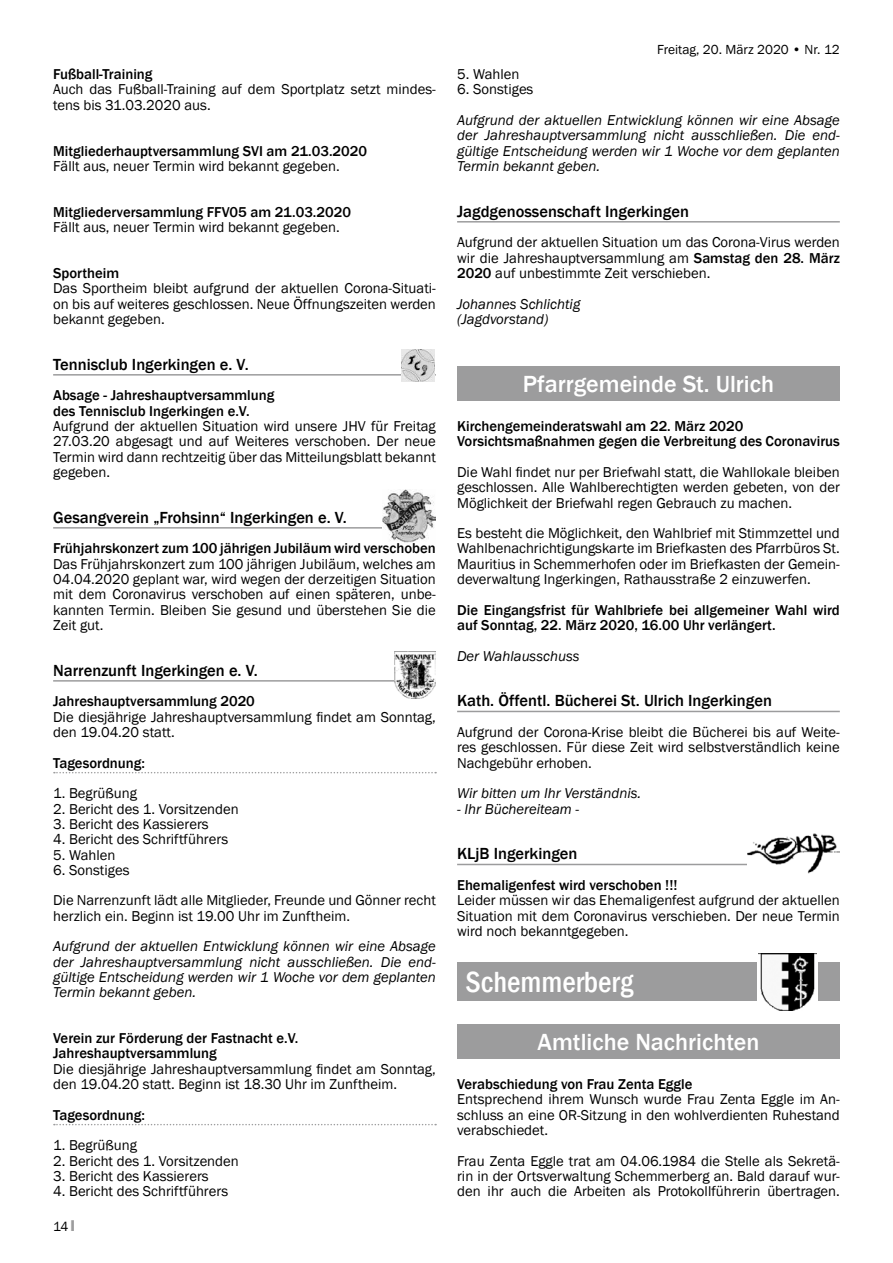
<style>
.page{position:relative;width:893px;height:1263px;background:#fff}
.page>*{position:absolute;margin:0;border:0;box-sizing:border-box;transform-origin:0 0}
.t1{font:500 condensed 30px "Franklin Gothic";color:#fff}
.t2{font:500 24px "Franklin Gothic";color:#fff}
.t3{font:500 16.5px "Franklin Gothic";color:#000}
.t4{font:14.7px/15.3px "Franklin Gothic";color:#000;text-align:justify}
.t5{font:500 14.7px/15.3px "Franklin Gothic";color:#000}
.t6{font:italic 14.7px/15.3px "Franklin Gothic";color:#000;text-align:justify}
.t7{font:13.5px "Franklin Gothic";color:#000}
.s1{font-family:"Impact";color:#9c9c9d}
.s2{font-weight:500}
</style>
<div class="page">
<hr style="left:457px;top:221px;width:383px;height:2px;background:#9c9c9d">
<hr style="left:457px;top:711px;width:383px;height:1px;background:#9c9c9d">
<hr style="left:457px;top:864px;width:383px;height:1px;background:#9c9c9d">
<div style="left:457px;top:366px;width:383px;height:34px;background:#9c9c9d"></div>
<img style="left:748px;top:834px;width:92px;height:40px">
<div style="left:457px;top:963px;width:383px;height:38px;background:#9c9c9d"></div>
<div style="left:757px;top:950px;width:61px;height:62px;background:#fff"></div>
<img style="left:759px;top:953px;width:57px;height:58px">
<div style="left:457px;top:1024px;width:383px;height:34px;background:#9c9c9d"></div>
<hr style="left:53px;top:374px;width:383px;height:2px;background:#9c9c9d">
<hr style="left:53px;top:527px;width:383px;height:2px;background:#9c9c9d">
<hr style="left:53px;top:680px;width:383px;height:2px;background:#9c9c9d">
<svg style="left:54px;top:772px;width:382px;height:1px"></svg>
<svg style="left:54px;top:1124px;width:382px;height:1px"></svg>
<img style="left:401px;top:349px;width:34px;height:32px">
<img style="left:383px;top:489px;width:53px;height:54px">
<img style="left:394px;top:651px;width:41px;height:47px">
<p class="t5" style="left:53px;top:67px;width:101px">Fußball-Training</p>
<p class="t4" style="left:53px;top:82px;width:384px">Auch das Fußball-Training auf dem Sportplatz setzt mindes&shy;tens bis 31.03.2020 aus.</p>
<p class="t5" style="left:53px;top:143px;width:315px">Mitgliederhauptversammlung SVI am 21.03.2020</p>
<p class="t4" style="left:53px;top:159px;width:288px">Fällt aus, neuer Termin wird bekannt gegeben.</p>
<p class="t5" style="left:53px;top:204px;width:299px">Mitgliederversammlung FFV05 am 21.03.2020</p>
<p class="t4" style="left:53px;top:220px;width:288px">Fällt aus, neuer Termin wird bekannt gegeben.</p>
<p class="t5" style="left:53px;top:266px;width:68px">Sportheim</p>
<p class="t4" style="left:53px;top:281px;width:384px">Das Sportheim bleibt aufgrund der aktuellen Corona-Situati&shy;on bis auf weiteres geschlossen. Neue Öffnungszeiten werden bekannt gegeben.</p>
<p class="t3" style="left:53px;top:354px;width:197px">Tennisclub Ingerkingen e. V.</p>
<p class="t5" style="left:53px;top:388px;width:223px">Absage - Jahreshauptversammlung des Tennisclub Ingerkingen e.V.</p>
<p class="t4" style="left:53px;top:419px;width:384px">Aufgrund der aktuellen Situation wird unsere JHV für Freitag 27.03.20 abgesagt und auf Weiteres verschoben. Der neue Termin wird dann rechtzeitig über das Mitteilungsblatt bekannt gegeben.</p>
<p class="t3" style="left:53px;top:507px;width:295px">Gesangverein „Frohsinn“ Ingerkingen e. V.</p>
<p class="t5" style="left:53px;top:541px;width:384px">Frühjahrskonzert zum 100 jährigen Jubiläum wird verschoben</p>
<p class="t4" style="left:53px;top:556px;width:384px">Das Frühjahrskonzert zum 100 jährigen Jubiläum, welches am 04.04.2020 geplant war, wird wegen der derzeitigen Situation mit dem Coronavirus verschoben auf einen späteren, unbe&shy;kannten Termin. Bleiben Sie gesund und überstehen Sie die Zeit gut.</p>
<p class="t3" style="left:53px;top:660px;width:206px">Narrenzunft Ingerkingen e. V.</p>
<p class="t5" style="left:53px;top:694px;width:203px">Jahreshauptversammlung 2020</p>
<p class="t4" style="left:53px;top:709px;width:384px">Die diesjährige Jahreshauptversammlung findet am Sonntag, den 19.04.20 statt.</p>
<p class="t5" style="left:53px;top:755px;width:93px">Tagesordnung:</p>
<p class="t4" style="left:53px;top:786px;width:85px">1. Begrüßung</p>
<p class="t4" style="left:53px;top:801px;width:187px">2. Bericht des 1. Vorsitzenden</p>
<p class="t4" style="left:53px;top:817px;width:157px">3. Bericht des Kassierers</p>
<p class="t4" style="left:53px;top:832px;width:177px">4. Bericht des Schriftführers</p>
<p class="t4" style="left:53px;top:847px;width:64px">5. Wahlen</p>
<p class="t4" style="left:53px;top:855px;width:384px;line-height:30.6px">6. Sonstiges<br>Die Narrenzunft lädt alle Mitglieder, Freunde und Gönner recht</p>
<p class="t4" style="left:53px;top:908px;width:298px">herzlich ein. Beginn ist 19.00 Uhr im Zunftheim.</p>
<p class="t6" style="left:53px;top:939px;width:384px">Aufgrund der aktuellen Entwicklung können wir eine Absage der Jahreshauptversammlung nicht ausschließen. Die end&shy;gültige Entscheidung werden wir 1 Woche vor dem geplanten Termin bekannt geben.</p>
<p class="t5" style="left:53px;top:1031px;width:247px">Verein zur Förderung der Fastnacht e.V.<br>Jahreshauptversammlung</p>
<p class="t4" style="left:53px;top:1061px;width:384px">Die diesjährige Jahreshauptversammlung findet am Sonntag, den 19.04.20 statt. Beginn ist 18.30 Uhr im Zunftheim.</p>
<p class="t5" style="left:53px;top:1107px;width:93px">Tagesordnung:</p>
<p class="t4" style="left:53px;top:1138px;width:85px">1. Begrüßung</p>
<p class="t4" style="left:53px;top:1153px;width:187px">2. Bericht des 1. Vorsitzenden</p>
<p class="t4" style="left:53px;top:1168px;width:157px">3. Bericht des Kassierers</p>
<p class="t4" style="left:53px;top:1184px;width:177px">4. Bericht des Schriftführers</p>
<p class="t7" style="left:53px;top:1218px;width:23px">14 <span class="s1">I</span></p>
<p class="t7" style="left:657px;top:41px;width:184px">Freitag, 20. März 2020 • Nr. 12</p>
<p class="t4" style="left:457px;top:67px;width:64px">5. Wahlen</p>
<p class="t4" style="left:457px;top:82px;width:78px">6. Sonstiges</p>
<p class="t6" style="left:457px;top:113px;width:384px">Aufgrund der aktuellen Entwicklung können wir eine Absage der Jahreshauptversammlung nicht ausschließen. Die end&shy;gültige Entscheidung werden wir 1 Woche vor dem geplanten Termin bekannt geben.</p>
<p class="t3" style="left:457px;top:201px;width:233px">Jagdgenossenschaft Ingerkingen</p>
<p class="t4" style="left:457px;top:235px;width:384px">Aufgrund der aktuellen Situation um das Corona-Virus werden wir die Jahreshauptversammlung am <span class="s2">Samstag den 28. März 2020</span> auf unbestimmte Zeit verschieben.</p>
<p class="t6" style="left:457px;top:296px;width:125px">Johannes Schlichtig (Jagdvorstand)</p>
<h2 class="t2" style="left:523px;top:369px;width:253px">Pfarrgemeinde St. Ulrich</h2>
<p class="t5" style="left:457px;top:419px;width:384px">Kirchengemeinderatswahl am 22. März 2020<br>Vorsichtsmaßnahmen gegen die Verbreitung des Coronavirus</p>
<p class="t4" style="left:457px;top:465px;width:384px">Die Wahl findet nur per Briefwahl statt, die Wahllokale bleiben geschlossen. Alle Wahlberechtigten werden gebeten, von der Möglichkeit der Briefwahl regen Gebrauch zu machen.</p>
<p class="t4" style="left:457px;top:526px;width:384px">Es besteht die Möglichkeit, den Wahlbrief mit Stimmzettel und Wahlbenachrichtigungskarte im Briefkasten des Pfarrbüros St.<br>Mauritius in Schemmerhofen oder im Briefkasten der Gemein&shy;deverwaltung Ingerkingen, Rathausstraße 2 einzuwerfen.</p>
<p class="t5" style="left:457px;top:602px;width:384px">Die Eingangsfrist für Wahlbriefe bei allgemeiner Wahl wird auf Sonntag, 22. März 2020, 16.00 Uhr verlängert.</p>
<p class="t6" style="left:457px;top:648px;width:124px">Der Wahlausschuss</p>
<p class="t3" style="left:457px;top:691px;width:316px">Kath. Öffentl. Bücherei St. Ulrich Ingerkingen</p>
<p class="t4" style="left:457px;top:725px;width:384px">Aufgrund der Corona-Krise bleibt die Bücherei bis auf Weite&shy;res geschlossen. Für diese Zeit wird selbstverständlich keine Nachgebühr erhoben.</p>
<p class="t6" style="left:457px;top:786px;width:186px">Wir bitten um Ihr Verständnis.</p>
<p class="t6" style="left:457px;top:801px;width:124px">- Ihr Büchereiteam -</p>
<p class="t3" style="left:457px;top:844px;width:122px">KLjB Ingerkingen</p>
<p class="t5" style="left:457px;top:878px;width:222px">Ehemaligenfest wird verschoben !!!</p>
<p class="t4" style="left:457px;top:893px;width:384px">Leider müssen wir das Ehemaligenfest aufgrund der aktuellen Situation mit dem Coronavirus verschieben. Der neue Termin wird noch bekanntgegeben.</p>
<h1 class="t1" style="left:466px;top:963px;width:169px">Schemmerberg</h1>
<h2 class="t2" style="left:538px;top:1027px;width:223px">Amtliche Nachrichten</h2>
<p class="t5" style="left:457px;top:1076px;width:237px">Verabschiedung von Frau Zenta Eggle</p>
<p class="t4" style="left:457px;top:1092px;width:384px">Entsprechend ihrem Wunsch wurde Frau Zenta Eggle im An&shy;schluss an eine OR-Sitzung in den wohlverdienten Ruhestand verabschiedet.</p>
<p class="t4" style="left:457px;top:1153px;width:384px">Frau Zenta Eggle trat am 04.06.1984 die Stelle als Sekretä&shy;rin in der Ortsverwaltung Schemmerberg an. Bald darauf wur&shy;den ihr auch die Arbeiten als Protokollführerin übertragen.</p>
</div>
